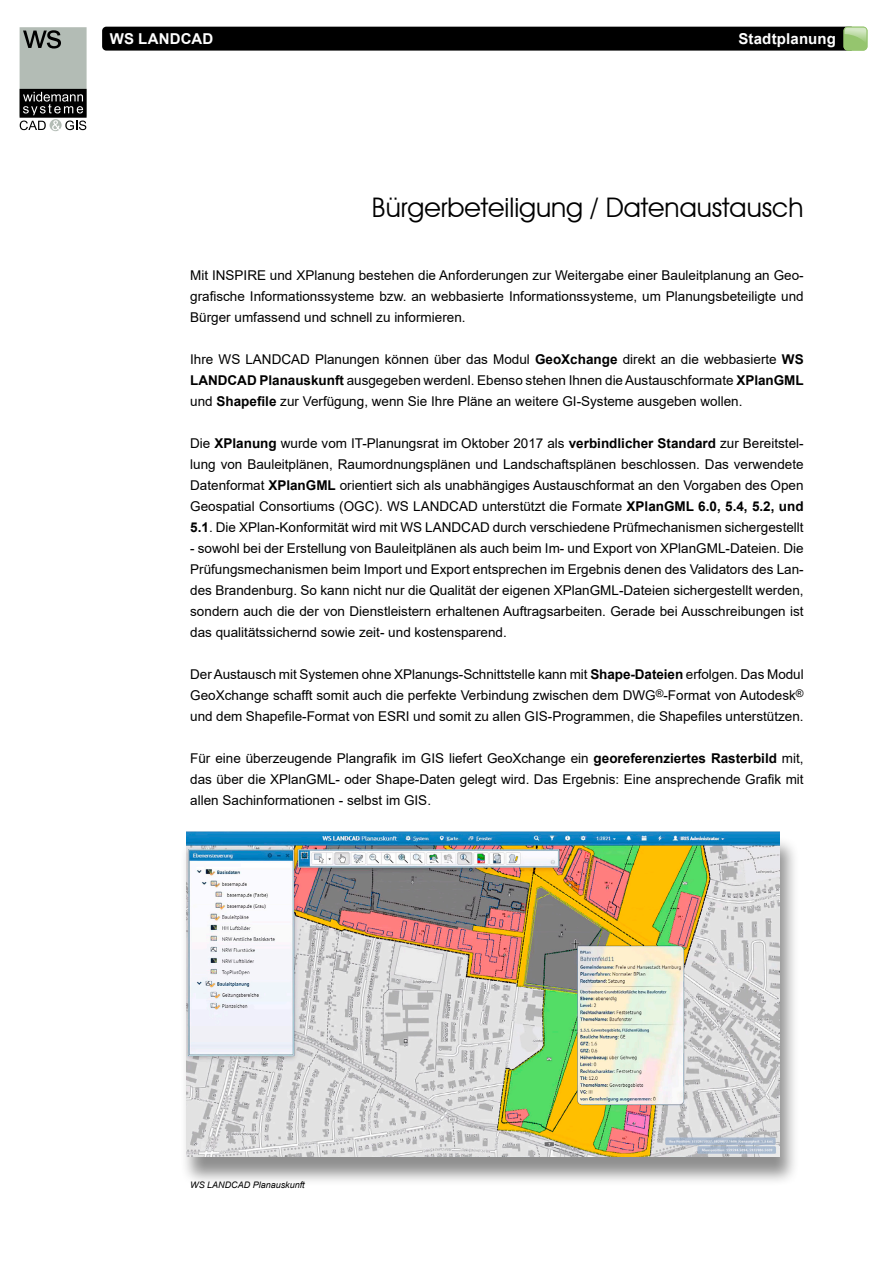
<style>
.page{position:relative;width:893px;height:1263px;background:#fff}
.page>*{position:absolute;margin:0;border:0;box-sizing:border-box;transform-origin:0 0}
.FS_Überschrift_1{font:27px "Avant Garde IT Cby BT";color:#000}
.t1{font:700 15px "Arial";letter-spacing:.01em;color:#fff}
.FS_Fließtext{font:13.5px/21px "Arial";color:#000;text-align:justify}
.FS_Bildunterschrift{font:italic 9px "Arial";color:#000}
.s1{font-weight:700}
</style>
<div class="page">
<div style="left:180px;top:836px;width:619px;height:350px;background:#000;opacity:.44"></div>
<img style="left:187px;top:832px;width:592px;height:324px">
<svg style="left:102px;top:27px;width:765px;height:24px;background:#090a08"></svg>
<div style="left:21px;top:28px;width:64px;height:87px;background:#b3bcb5"></div>
<div style="left:20px;top:27px;width:67px;height:89px;border:2px solid #b3bcb5"></div>
<div style="left:20px;top:89px;width:67px;height:29px;border:2px solid #000"></div>
<div style="left:50px;top:119px;width:12px;height:12px;background:#bfc7c1;border-radius:50%"></div>
<svg style="left:20px;top:92px;width:66px;height:38px"></svg>
<svg style="left:23px;top:30px;width:38px;height:19px"></svg>
<p class="t1" style="left:110px;top:29px;width:105px">WS LANDCAD</p>
<p class="t1" style="left:738px;top:29px;width:99px">Stadtplanung</p>
<p class="FS_Überschrift_1" style="left:372px;top:191px;width:433px">Bürgerbeteiligung / Datenaustausch</p>
<p class="FS_Fließtext" style="left:190px;top:265px;width:615px">Mit INSPIRE und XPlanung bestehen die Anforderungen zur Weitergabe einer Bauleitplanung an Geo&shy;grafische Informationssysteme bzw. an webbasierte Informationssysteme, um Planungsbeteiligte und Bürger umfassend und schnell zu informieren.</p>
<p class="FS_Fließtext" style="left:190px;top:349px;width:615px">Ihre WS LANDCAD Planungen können über das Modul <span class="s1">GeoXchange</span> direkt an die webbasierte <span class="s1">WS LANDCAD Planauskunft</span> ausgegeben werdenl. Ebenso stehen Ihnen die Austauschformate <span class="s1">XPlanGML </span>und <span class="s1">Shapefile</span> zur Verfügung, wenn Sie Ihre Pläne an weitere GI-Systeme ausgeben wollen.</p>
<p class="FS_Fließtext" style="left:190px;top:433px;width:615px">Die <span class="s1">XPlanung</span> wurde vom IT-Planungsrat im Oktober 2017 als <span class="s1">verbindlicher Standard</span> zur Bereitstel&shy;lung von Bauleitplänen, Raumordnungsplänen und Landschaftsplänen beschlossen. Das verwendete Datenformat <span class="s1">XPlanGML</span> orientiert sich als unabhängiges Austauschformat an den Vorgaben des Open Geospatial Consortiums (OGC). WS LANDCAD unterstützt die Formate <span class="s1">XPlanGML 6.0, 5.4, 5.2, und 5.1</span>. Die XPlan-Konformität wird mit WS LANDCAD durch verschiedene Prüfmechanismen sichergestellt</p>
<p class="FS_Fließtext" style="left:190px;top:538px;width:615px">- sowohl bei der Erstellung von Bauleitplänen als auch beim Im- und Export von XPlanGML-Dateien. Die Prüfungsmechanismen beim Import und Export entsprechen im Ergebnis denen des Validators des Lan&shy;des Brandenburg. So kann nicht nur die Qualität der eigenen XPlanGML-Dateien sichergestellt werden, sondern auch die der von Dienstleistern erhaltenen Auftragsarbeiten. Gerade bei Ausschreibungen ist das qualitätssichernd sowie zeit- und kostensparend.</p>
<p class="FS_Fließtext" style="left:190px;top:664px;width:615px">Der Austausch mit Systemen ohne XPlanungs-Schnittstelle kann mit <span class="s1">Shape-Dateien</span> erfolgen. Das Modul GeoXchange schafft somit auch die perfekte Verbindung zwischen dem DWG<sup>®</sup>-Format von Autodesk<sup>® </sup>und dem Shapefile-Format von ESRI und somit zu allen GIS-Programmen, die Shapefiles unterstützen.</p>
<p class="FS_Fließtext" style="left:190px;top:748px;width:615px">Für eine überzeugende Plangrafik im GIS liefert GeoXchange ein <span class="s1">georeferenziertes Rasterbild</span> mit, das über die XPlanGML- oder Shape-Daten gelegt wird. Das Ergebnis: Eine ansprechende Grafik mit allen Sachinformationen - selbst im GIS.</p>
<p class="FS_Bildunterschrift" style="left:190px;top:1179px;width:116px">WS LANDCAD Planauskunft</p>
</div>
